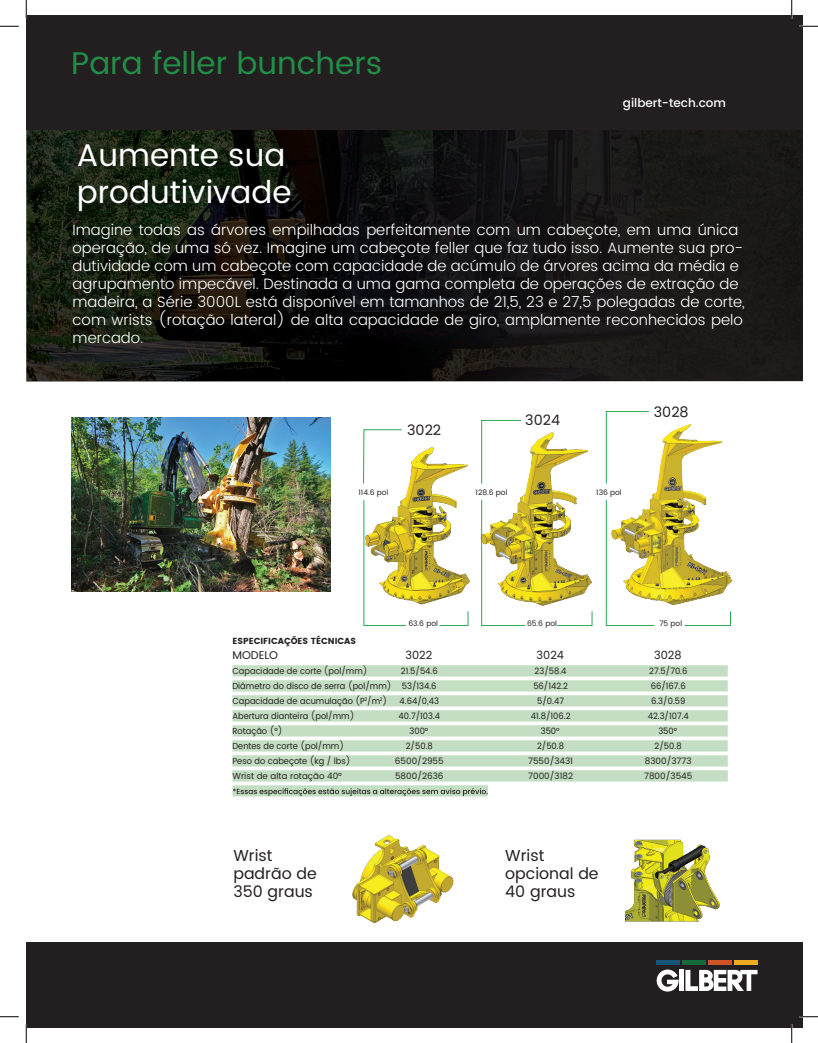
<style>
.page{position:relative;width:818px;height:1043px;background:#fff}
.page>*{position:absolute;margin:0;border:0;box-sizing:border-box;transform-origin:0 0}
.t1{font:31.25px/37.5px "Poppins";color:#fff}
.t2{font:31.25px "Poppins";color:#228d47}
.t3{font:15.88px/17.6px "Poppins";color:#231f20}
.t4{font:300 15px/18px "Poppins";color:#fff}
.t5{font:14.25px "Poppins";color:#231f20}
.t6{font:500 12px "Poppins";color:#fff}
.t7{font:11.25px "Poppins";color:#231f20}
.t8{font:8.75px "Poppins";color:#231f20;scale:.95 1}
.t9{font:8.75px "Poppins";color:#231f20}
.t10{font:700 8.75px "Poppins";color:#231f20}
.t11{font:7.5px "Poppins";color:#231f20}
</style>
<div class="page">
<img style="left:26px;top:130px;width:776px;height:251px">
<div style="left:26px;top:15px;width:776px;height:115px;background:#231f20"></div>
<img style="left:404px;top:424px;width:329px;height:182px">
<div style="left:232px;top:665px;width:495px;height:11px;background:#c4dec3"></div>
<div style="left:232px;top:680px;width:495px;height:11px;background:#c4dec3"></div>
<div style="left:232px;top:695px;width:132px;height:11px;background:#c4dec3"></div>
<svg style="left:364px;top:695px;width:3px;height:11px"></svg>
<div style="left:367px;top:695px;width:13px;height:11px;background:#c4dec3"></div>
<svg style="left:380px;top:695px;width:2px;height:11px"></svg>
<div style="left:382px;top:695px;width:345px;height:11px;background:#c4dec3"></div>
<div style="left:232px;top:710px;width:495px;height:11px;background:#c4dec3"></div>
<div style="left:232px;top:725px;width:495px;height:11px;background:#c4dec3"></div>
<div style="left:232px;top:740px;width:495px;height:11px;background:#c4dec3"></div>
<div style="left:232px;top:755px;width:495px;height:11px;background:#c4dec3"></div>
<div style="left:232px;top:770px;width:495px;height:11px;background:#c4dec3"></div>
<div style="left:232px;top:785px;width:256px;height:11px;background:#c4dec3"></div>
<svg style="left:233px;top:788px;width:254px;height:8px"></svg>
<svg style="left:481px;top:499px;width:45px;height:127px"></svg>
<svg style="left:605px;top:499px;width:50px;height:127px"></svg>
<svg style="left:481px;top:420px;width:40px;height:64px"></svg>
<svg style="left:605px;top:411px;width:44px;height:73px"></svg>
<svg style="left:363px;top:499px;width:43px;height:127px"></svg>
<svg style="left:363px;top:429px;width:39px;height:55px"></svg>
<svg style="left:439px;top:611px;width:29px;height:15px"></svg>
<svg style="left:557px;top:611px;width:35px;height:15px"></svg>
<svg style="left:684px;top:611px;width:47px;height:15px"></svg>
<img style="left:352px;top:835px;width:102px;height:89px">
<img style="left:625px;top:839px;width:95px;height:83px">
<div style="left:26px;top:942px;width:776px;height:86px;background:#231f20"></div>
<div style="left:656px;top:960px;width:23px;height:5px;background:#15557a"></div>
<div style="left:682px;top:960px;width:23px;height:5px;background:#156b37"></div>
<div style="left:708px;top:960px;width:23px;height:5px;background:#ce5427"></div>
<div style="left:734px;top:960px;width:23px;height:5px;background:#eaab20"></div>
<div style="left:679px;top:969px;width:5px;height:21px;background:#fff"></div>
<svg style="left:685px;top:969px;width:72px;height:21px"></svg>
<svg style="left:656px;top:969px;width:22px;height:22px"></svg>
<img style="left:71px;top:418px;width:259px;height:173px">
<svg style="left:0;top:25px;width:19px;height:2px"></svg>
<svg style="left:799px;top:25px;width:19px;height:2px"></svg>
<svg style="left:0;top:1016px;width:19px;height:1px"></svg>
<svg style="left:799px;top:1015px;width:19px;height:2px"></svg>
<svg style="left:25px;top:0;width:2px;height:19px"></svg>
<svg style="left:25px;top:1024px;width:2px;height:18px"></svg>
<svg style="left:790px;top:0;width:2px;height:19px"></svg>
<svg style="left:790px;top:1024px;width:2px;height:18px"></svg>
<h1 class="t2" style="left:71px;top:41px;width:312px">Para feller bunchers</h1>
<p class="t6" style="left:622px;top:94px;width:105px">gilbert-tech.com</p>
<h1 class="t1" style="left:77px;top:137px;width:216px">Aumente sua produtivivade</h1>
<p class="t4" style="left:72px;top:221px;width:673px">Imagine todas as árvores empilhadas perfeitamente com um cabeçote, em uma única operação, de uma só vez. Imagine um cabeçote feller que faz tudo isso. Aumente sua pro&shy;dutividade com um cabeçote com capacidade de acúmulo de árvores acima da média e agrupamento impecável. Destinada a uma gama completa de operações de extração de madeira, a Série 3000L está disponível em tamanhos de 21,5, 23 e 27,5 polegadas de corte, com wrists (rotação lateral) de alta capacidade de giro, amplamente reconhecidos pelo mercado.</p>
<p class="t5" style="left:407px;top:420px;width:36px">3022</p>
<p class="t5" style="left:525px;top:409px;width:36px">3024</p>
<p class="t11" style="left:358px;top:487px;width:31px">114.6 pol</p>
<p class="t11" style="left:475px;top:487px;width:33px">128.6 pol</p>
<p class="t11" style="left:596px;top:487px;width:27px">136 pol</p>
<p class="t5" style="left:653px;top:401px;width:36px">3028</p>
<p class="t11" style="left:408px;top:618px;width:31px">63.6 pol</p>
<p class="t11" style="left:527px;top:618px;width:31px">65.6 pol</p>
<p class="t11" style="left:659px;top:618px;width:24px">75 pol</p>
<p class="t10" style="left:232px;top:636px;width:125px">ESPECIFICAÇÕES TÉCNICAS</p>
<p class="t7" style="left:232px;top:647px;width:47px">MODELO</p>
<p class="t7" style="left:405px;top:647px;width:28px">3022</p>
<p class="t7" style="left:536px;top:647px;width:29px">3024</p>
<p class="t7" style="left:654px;top:647px;width:29px">3028</p>
<p class="t8" style="left:232px;top:664px;width:144px">Capacidade de corte (pol/mm)</p>
<p class="t8" style="left:401px;top:664px;width:40px">21.5/54.6</p>
<p class="t8" style="left:534px;top:664px;width:35px">23/58.4</p>
<p class="t8" style="left:649px;top:664px;width:42px">27.5/70.6</p>
<p class="t8" style="left:232px;top:679px;width:216px">Diâmetro do disco de serra (pol/mm) 53/134.6</p>
<p class="t8" style="left:533px;top:679px;width:38px">56/142.2</p>
<p class="t8" style="left:650px;top:679px;width:38px">66/167.6</p>
<p class="t8" style="left:232px;top:694px;width:164px">Capacidade de acumulação (P<sup>2</sup>/m<sup>2</sup>)</p>
<p class="t8" style="left:399px;top:694px;width:43px">4.64/0,43</p>
<p class="t8" style="left:537px;top:694px;width:30px">5/0.47</p>
<p class="t8" style="left:651px;top:694px;width:38px">6.3/0.59</p>
<p class="t8" style="left:232px;top:709px;width:130px">Abertura dianteira (pol/mm)</p>
<p class="t8" style="left:398px;top:709px;width:45px">40.7/103.4</p>
<p class="t8" style="left:531px;top:709px;width:43px">41.8/106.2</p>
<p class="t8" style="left:647px;top:709px;width:45px">42.3/107.4</p>
<p class="t8" style="left:232px;top:724px;width:54px">Rotação (°)</p>
<p class="t8" style="left:409px;top:724px;width:21px">300°</p>
<p class="t8" style="left:540px;top:724px;width:21px">350°</p>
<p class="t8" style="left:658px;top:724px;width:21px">350°</p>
<p class="t8" style="left:232px;top:739px;width:119px">Dentes de corte (pol/mm)</p>
<p class="t8" style="left:406px;top:739px;width:30px">2/50.8</p>
<p class="t8" style="left:537px;top:739px;width:30px">2/50.8</p>
<p class="t8" style="left:654px;top:739px;width:30px">2/50.8</p>
<p class="t8" style="left:232px;top:754px;width:126px">Peso do cabeçote (kg / lbs)</p>
<p class="t9" style="left:395px;top:754px;width:50px">6500/2955</p>
<p class="t9" style="left:528px;top:754px;width:46px">7550/3431</p>
<p class="t9" style="left:644px;top:754px;width:48px">8300/3773</p>
<p class="t9" style="left:232px;top:769px;width:111px">Wrist de alta rotação 40º</p>
<p class="t9" style="left:395px;top:769px;width:50px">5800/2636</p>
<p class="t9" style="left:528px;top:769px;width:46px">7000/3182</p>
<p class="t9" style="left:644px;top:769px;width:50px">7800/3545</p>
<p class="t3" style="left:233px;top:847px;width:85px">Wrist padrão de<br>350 graus</p>
<p class="t3" style="left:505px;top:847px;width:95px">Wrist opcional de<br>40 graus</p>
</div>
